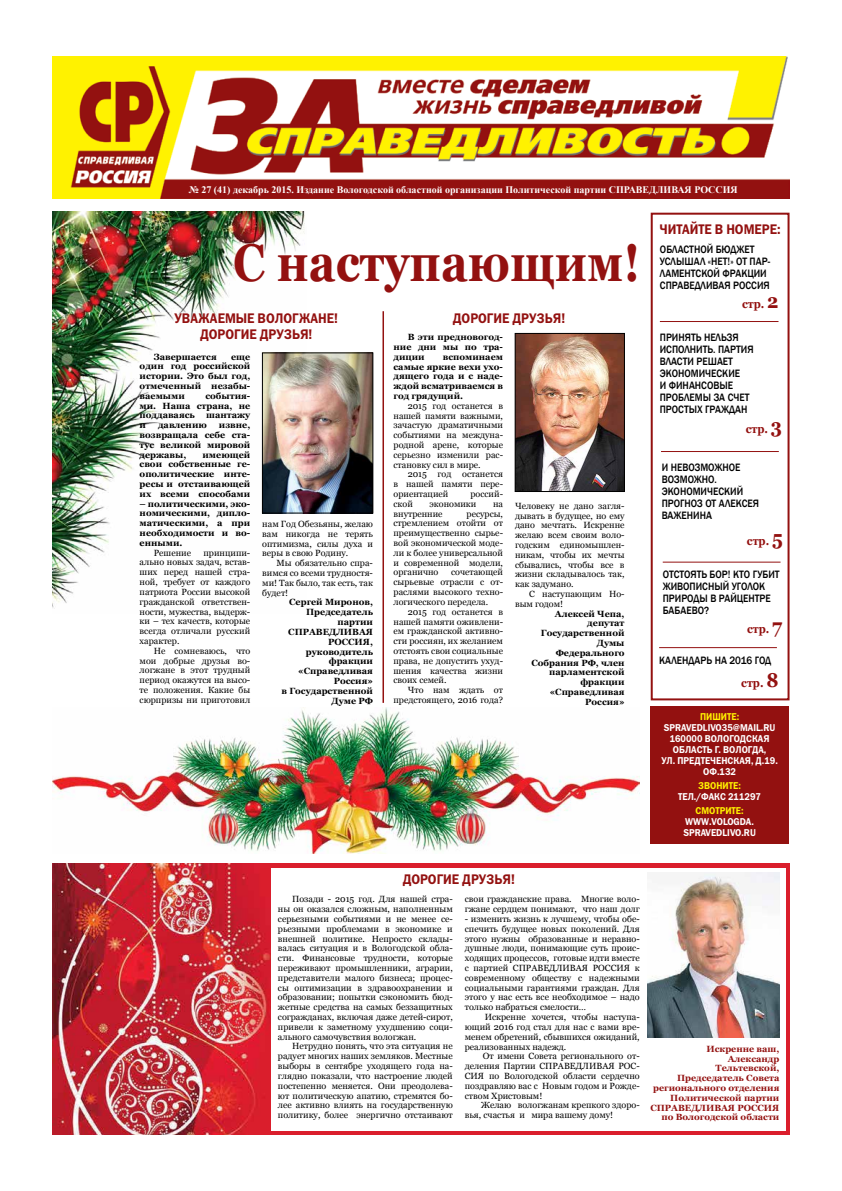
<style>
.page{position:relative;width:842px;height:1191px;background:#fff}
.page>*{position:absolute;margin:0;border:0;box-sizing:border-box;transform-origin:0 0}
.t1{font:700 53px "Georgia";color:#931110;scale:.85 1}
.t2{font:14px "Franklin Gothic Demi C";color:#931110;scale:.9 1}
.t3{font:700 12px "Georgia";color:#931110;scale:.9 1}
.t4{font:500 11px/12px "Franklin Gothic";color:#000;scale:.9 1}
.t5{font:10px/11px "Franklin Gothic Demi C";color:#fff;text-align:center;scale:.9 1}
.t6{font:700 10px "Times New Roman";color:#fff}
.t7{font:10px "Franklin Gothic Demi C";color:#fff200;scale:.9 1}
.t8{font:9px/9.8px "Georgia";color:#000;text-align:justify}
.t9{font:700 9px/9.8px "Georgia";color:#000;text-align:justify}
.t10{font:700 9px/9.8px "Georgia";color:#931110;text-align:right}
.s1{font-size:20px}
</style>
<div class="page">
<img style="left:52px;top:863px;width:737px;height:271px">
<div style="left:271px;top:868px;width:514px;height:262px;background:#fff"></div>
<img style="left:52px;top:707px;width:588px;height:147px">
<img style="left:52px;top:211px;width:255px;height:398px">
<div style="left:651px;top:213px;width:138px;height:487px;border:2px solid #931110"></div>
<div style="left:651px;top:706px;width:138px;height:137px;background:#931110"></div>
<hr style="left:382px;top:311px;width:2px;height:392px;background:#931110">
<hr style="left:660px;top:321px;width:118px;height:1px;background:#931110">
<hr style="left:661px;top:451px;width:118px;height:1px;background:#931110">
<hr style="left:663px;top:562px;width:117px;height:1px;background:#931110">
<hr style="left:659px;top:647px;width:118px;height:1px;background:#931110">
<img style="left:517px;top:335px;width:105px;height:154px">
<div style="left:515px;top:333px;width:109px;height:158px;border:1px solid #000"></div>
<img style="left:264px;top:355px;width:107px;height:156px">
<div style="left:262px;top:353px;width:111px;height:160px;border:1px solid #000"></div>
<img style="left:52px;top:57px;width:738px;height:142px">
<img style="left:648px;top:872px;width:131px;height:165px">
<p class="t6" style="left:189px;top:183px;width:550px">№ 27 (41) декабрь 2015. Издание Вологодской областной организации Политической партии СПРАВЕДЛИВАЯ РОССИЯ</p>
<h1 class="t1" style="left:233px;top:229px;width:480px">С наступающим!</h1>
<h2 class="t2" style="left:175px;top:310px;width:183px">УВАЖАЕМЫЕ ВОЛОГЖАНЕ!</h2>
<h2 class="t2" style="left:453px;top:310px;width:126px">ДОРОГИЕ ДРУЗЬЯ!</h2>
<h2 class="t2" style="left:200px;top:326px;width:126px">ДОРОГИЕ ДРУЗЬЯ!</h2>
<p class="t9" style="left:393px;top:332px;width:111px;text-indent:14px">В эти предновогод&shy;ние дни мы по тра&shy;диции</p>
<p class="t9" style="left:154px;top:351px;width:64px">Завершается</p>
<p class="t9" style="left:140px;top:351px;width:112px;text-indent:91px">еще один год российской истории. Это был год, отмеченный незабы&shy;ваемыми</p>
<p class="t9" style="left:393px;top:352px;width:111px;text-indent:49px">вспоминаем самые яркие вехи ухо&shy;дящего года и с наде&shy;ждой всматриваемся в год грядущий.</p>
<p class="t8" style="left:393px;top:401px;width:111px;text-indent:14px">2015 год останется в нашей памяти важными, зачастую драматичными событиями на междуна&shy;родной арене, которые серьезно изменили рас&shy;становку сил в мире.</p>
<p class="t8" style="left:393px;top:469px;width:111px;text-indent:14px">2015 год останется в нашей памяти пере&shy;ориентацией</p>
<p class="t9" style="left:140px;top:391px;width:112px;text-indent:66px">события&shy;ми. Наша страна, не поддаваясь</p>
<p class="t9" style="left:206px;top:410px;width:46px">шантажу</p>
<p class="t9" style="left:140px;top:420px;width:112px;text-indent:79px">извне, возвращала себе ста&shy;тус великой мировой державы,</p>
<p class="t9" style="left:140px;top:420px;width:8px">и</p>
<p class="t9" style="left:158px;top:420px;width:50px">давлению</p>
<p class="t9" style="left:140px;top:449px;width:112px;text-indent:63px">имеющей свои собственные ге&shy;ополитические инте&shy;ресы и отстаивающей их всеми способами</p>
<p class="t9" style="left:140px;top:498px;width:112px">– политическими, эко&shy;номическими, дипло&shy;матическими, а при необходимости и во&shy;енными.</p>
<p class="t8" style="left:154px;top:548px;width:39px">Решение</p>
<p class="t8" style="left:470px;top:489px;width:34px">россий-</p>
<p class="t8" style="left:393px;top:499px;width:21px">ской</p>
<p class="t8" style="left:429px;top:499px;width:48px">экономики</p>
<p class="t8" style="left:493px;top:499px;width:12px">на</p>
<p class="t8" style="left:393px;top:509px;width:51px">внутренние</p>
<p class="t8" style="left:515px;top:501px;width:111px">Человеку не дано загля&shy;дывать в будущее, но ему дано мечтать. Искренне желаю всем своим воло&shy;годским единомышлен&shy;никам, чтобы их мечты сбывались, чтобы все в жизни складывалось так, как задумано.</p>
<p class="t8" style="left:515px;top:589px;width:111px;text-indent:14px">С наступающим Но&shy;вым годом!</p>
<p class="t9" style="left:531px;top:608px;width:95px;text-align:right">Алексей Чепа, депутат<br>Государственной<br>Думы<br>Федерального<br>Собрания РФ, член парламентской фракции «Справедливая<br>Россия»</p>
<p class="t8" style="left:393px;top:509px;width:111px;text-indent:73px">ресурсы, стремлением отойти от преимущественно сырье&shy;вой экономической моде&shy;ли к более универсальной и современной модели, органично</p>
<p class="t8" style="left:262px;top:519px;width:112px">нам Год Обезьяны, желаю вам никогда не терять оптимизма, силы духа и веры в свою Родину.</p>
<p class="t8" style="left:262px;top:558px;width:112px;text-indent:14px">Мы обязательно спра&shy;вимся со всеми трудностя&shy;ми! Так было, так есть, так будет!</p>
<p class="t9" style="left:281px;top:597px;width:93px;text-align:right">Сергей Миронов,<br>Председатель партии<br>СПРАВЕДЛИВАЯ<br>РОССИЯ, руководитель фракции «Справедливая<br>Россия»<br>в Государственной<br>Думе РФ</p>
<p class="t8" style="left:140px;top:548px;width:112px;text-indent:64px">принципи&shy;ально новых задач, встав&shy;ших перед нашей стра&shy;ной, требует от каждого патриота России высокой гражданской ответствен&shy;ности, мужества, выдерж&shy;ки – тех качеств, которые всегда отличали русский характер.</p>
<p class="t8" style="left:140px;top:646px;width:112px;text-indent:14px">Не сомневаюсь, что мои добрые друзья во&shy;логжане в этот трудный период окажутся на высо&shy;те положения. Какие бы сюрпризы ни приготовил</p>
<p class="t8" style="left:393px;top:567px;width:111px;text-indent:58px">сочетающей сырьевые отрасли с от&shy;раслями высокого техно&shy;логического передела.</p>
<p class="t8" style="left:393px;top:607px;width:111px;text-indent:14px">2015 год останется в нашей памяти оживлени&shy;ем гражданской активно&shy;сти россиян, их желанием отстоять свои социальные права, не допустить ухуд&shy;шения качества жизни своих семей.</p>
<p class="t8" style="left:393px;top:685px;width:111px;text-align:right">Что нам ждать от предстоящего, 2016 года?</p>
<h2 class="t2" style="left:659px;top:221px;width:85px">ЧИТАЙТЕ В НОМЕРЕ</h2>
<h2 class="t2" style="left:777px;top:221px;width:5px">:</h2>
<p class="t4" style="left:660px;top:243px;width:124px">Областной бюджет услышал «нет!» от пар&shy;ламентской фракции<br>СПРА</p>
<p class="t4" style="left:683px;top:279px;width:14px">ВЕДЛИ</p>
<p class="t4" style="left:712px;top:279px;width:65px">ВАЯ РОССИ Я</p>
<h3 class="t3" style="left:742px;top:296px;width:42px">стр. <span class="s1">2</span></h3>
<p class="t4" style="left:660px;top:331px;width:105px">Принять нельзя исполнить. Партия власти решает экономические<br>и финансовые проблемы за счет простых граждан</p>
<h3 class="t3" style="left:746px;top:421px;width:42px">стр. <span class="s1">3</span></h3>
<p class="t4" style="left:662px;top:461px;width:108px">И невозможное возможно.<br>Экономический прогноз от Алексея<br>Важенина</p>
<h3 class="t3" style="left:747px;top:533px;width:41px">стр. <span class="s1">5</span></h3>
<p class="t4" style="left:663px;top:568px;width:131px">Отстоять бор! Кто губит живописный уголок природы в райцентре<br>Бабаево?</p>
<h3 class="t3" style="left:747px;top:621px;width:40px">стр. <span class="s1">7</span></h3>
<h3 class="t3" style="left:741px;top:675px;width:43px">стр. <span class="s1">8</span></h3>
<p class="t4" style="left:659px;top:654px;width:126px">Календарь на 2016 год</p>
<p class="t7" style="left:700px;top:711px;width:45px">ПИШИТЕ:</p>
<p class="t5" style="left:661px;top:722px;width:131px">SPRAVEDLIVO35@MAIL.RU<br>160000 ВОЛОГОДСКАЯ<br>ОБЛАСТЬ Г. ВОЛОГДА,<br>УЛ. ПРЕДТЕЧЕНСКАЯ, Д.19.<br>ОФ.132</p>
<p class="t7" style="left:698px;top:780px;width:49px">ЗВОНИТЕ:</p>
<p class="t5" style="left:678px;top:791px;width:94px">ТЕЛ./ФАКС 211297</p>
<p class="t7" style="left:695px;top:805px;width:55px">СМОТРИТЕ:</p>
<p class="t5" style="left:683px;top:816px;width:82px;text-align:left">WWW.VOLOGDA.<br>SPRAVEDLIVO.RU</p>
<h2 class="t2" style="left:403px;top:871px;width:126px">ДОРОГИЕ ДРУЗЬЯ!</h2>
<p class="t8" style="left:278px;top:894px;width:176px;text-indent:14px">Позади - 2015 год. Для нашей стра&shy;ны он оказался сложным, наполненным серьезными событиями и не менее се&shy;рьезными проблемами в экономике и внешней политике. Непросто склады&shy;валась ситуация и в Вологодской обла&shy;сти. Финансовые трудности, которые переживают промышленники, аграрии, представители малого бизнеса; процес&shy;сы оптимизации в здравоохранении и образовании; попытки сэкономить бюд&shy;жетные средства на самых беззащитных согражданах, включая даже детей-сирот, привели к заметному ухудшению соци&shy;ального самочувствия вологжан.</p>
<p class="t8" style="left:278px;top:1041px;width:176px;text-indent:14px">Нетрудно понять, что эта ситуация не радует многих наших земляков. Местные выборы в сентябре уходящего года на&shy;глядно показали, что настроение людей постепенно меняется. Они преодолева&shy;ют политическую апатию, стремятся бо&shy;лее активно влиять на государственную политику, более энергично отстаивают</p>
<p class="t8" style="left:465px;top:894px;width:176px">свои гражданские права. Многие воло&shy;гжане сердцем понимают, что наш долг</p>
<p class="t8" style="left:465px;top:914px;width:176px">- изменить жизнь к лучшему, чтобы обе&shy;спечить будущее новых поколений. Для этого нужны образованные и неравно&shy;душные люди, понимающие суть проис&shy;ходящих процессов, готовые идти вместе с партией СПРАВЕДЛИВАЯ РОССИЯ к современному обществу с надежными социальными гарантиями граждан. Для этого у нас есть все необходимое – надо только набраться смелости…</p>
<p class="t8" style="left:465px;top:1012px;width:176px;text-indent:20px">Искренне хочется, чтобы наступа&shy;ющий 2016 год стал для нас с вами вре&shy;менем обретений, сбывшихся ожиданий, реализованных надежд.</p>
<p class="t8" style="left:465px;top:1051px;width:176px;text-indent:18px">От имени Совета регионального от&shy;деления Партии СПРАВЕДЛИВАЯ РОС-СИЯ по Вологодской области сердечно поздравляю вас с Новым годом и Рожде&shy;ством Христовым!</p>
<p class="t8" style="left:465px;top:1100px;width:176px;text-indent:16px">Желаю вологжанам крепкого здоро&shy;вья, счастья и мира вашему дому!</p>
<p class="t10" style="left:650px;top:1043px;width:131px">Искренне ваш,<br>Александр<br>Тельтевской,<br>Председатель Совета регионального отделения<br>Политической партии<br>СПРАВЕДЛИВАЯ РОССИЯ по Вологодской области</p>
</div>
